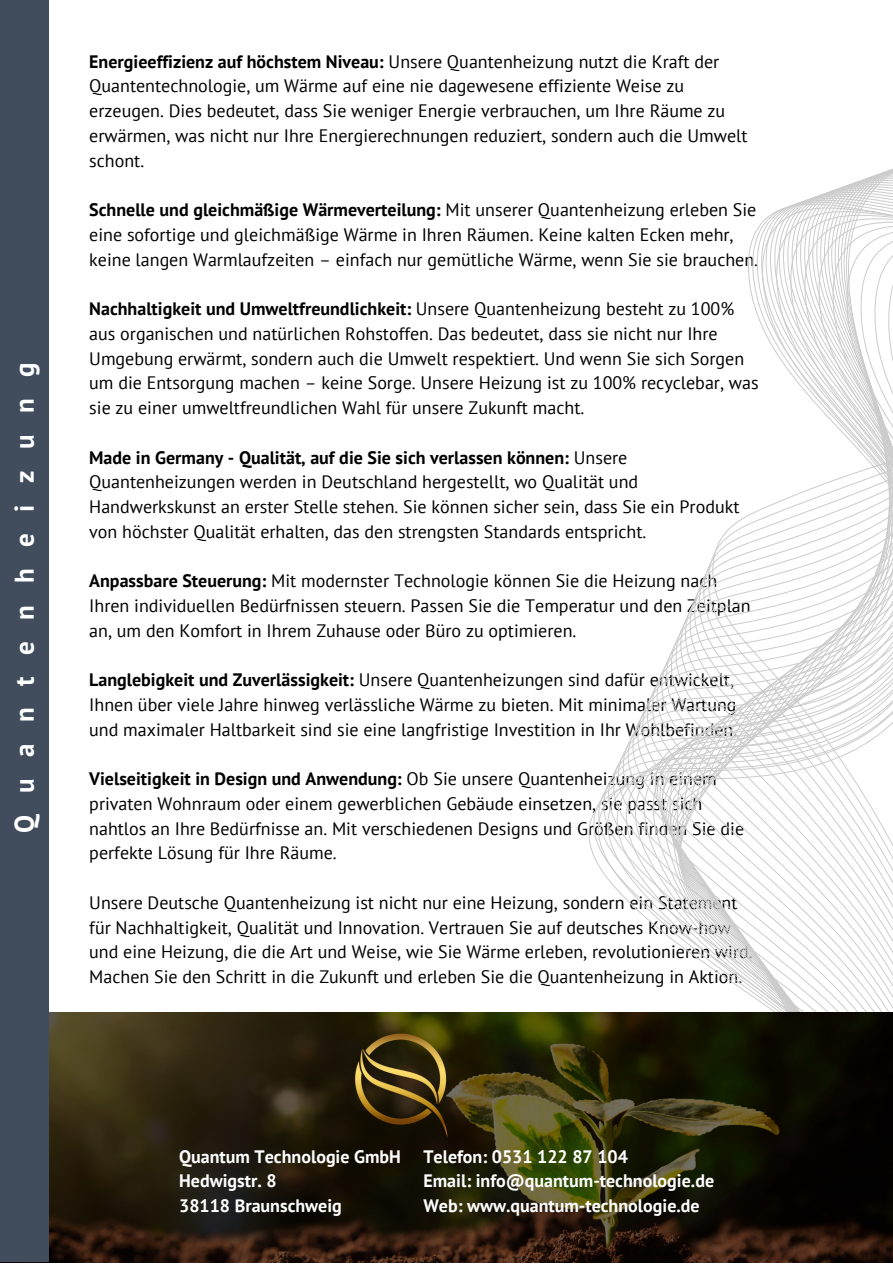
<style>
.page{position:relative;width:893px;height:1264px;background:#fff}
.page>*{position:absolute;margin:0;border:0;box-sizing:border-box;transform-origin:0 0}
.t1{font:700 27px "PT Sans";letter-spacing:.8em;color:#fff}
.t2{font:18px/24.8px "PT Sans";color:#000}
.t3{font:700 18px "PT Sans";color:#fff}
.s1{font-weight:700}
</style>
<div class="page">
<svg style="left:588px;top:169px;width:304px;height:843px"></svg>
<img style="left:49px;top:1012px;width:843px;height:250px">
<div style="left:0;top:0;width:49px;height:1262px;background:#414d5d"></div>
<img style="left:339px;top:1023px;width:123px;height:122px">
<p class="t1" style="left:6px;top:833px;width:472px;rotate:-90deg">Quantenheizung</p>
<p class="t2" style="left:89px;top:49px;width:659px"><span class="s1">Energieeffizienz auf höchstem Niveau:</span> Unsere Quantenheizung nutzt die Kraft der Quantentechnologie, um Wärme auf eine nie dagewesene effiziente Weise zu erzeugen. Dies bedeutet, dass Sie weniger Energie verbrauchen, um Ihre Räume zu erwärmen, was nicht nur Ihre Energierechnungen reduziert, sondern auch die Umwelt schont.</p>
<p class="t2" style="left:89px;top:197px;width:670px"><span class="s1">Schnelle und gleichmäßige Wärmeverteilung:</span> Mit unserer Quantenheizung erleben Sie eine sofortige und gleichmäßige Wärme in Ihren Räumen. Keine kalten Ecken mehr, keine langen Warmlaufzeiten – einfach nur gemütliche Wärme, wenn Sie sie brauchen.</p>
<p class="t2" style="left:89px;top:296px;width:670px"><span class="s1">Nachhaltigkeit und Umweltfreundlichkeit:</span> Unsere Quantenheizung besteht zu 100% aus organischen und natürlichen Rohstoffen. Das bedeutet, dass sie nicht nur Ihre Umgebung erwärmt, sondern auch die Umwelt respektiert. Und wenn Sie sich Sorgen um die Entsorgung machen – keine Sorge. Unsere Heizung ist zu 100% recyclebar, was sie zu einer umweltfreundlichen Wahl für unsere Zukunft macht.</p>
<p class="t2" style="left:89px;top:444px;width:651px"><span class="s1">Made in Germany - Qualität, auf die Sie sich verlassen können:</span> Unsere Quantenheizungen werden in Deutschland hergestellt, wo Qualität und Handwerkskunst an erster Stelle stehen. Sie können sicher sein, dass Sie ein Produkt von höchster Qualität erhalten, das den strengsten Standards entspricht.</p>
<p class="t2" style="left:89px;top:568px;width:663px"><span class="s1">Anpassbare Steuerung:</span> Mit modernster Technologie können Sie die Heizung nach<br>Ihren individuellen Bedürfnissen steuern. Passen Sie die Temperatur und den Zeitplan an, um den Komfort in Ihrem Zuhause oder Büro zu optimieren.</p>
<p class="t2" style="left:89px;top:667px;width:649px"><span class="s1">Langlebigkeit und Zuverlässigkeit:</span> Unsere Quantenheizungen sind dafür entwickelt,<br>Ihnen über viele Jahre hinweg verlässliche Wärme zu bieten. Mit minimaler Wartung und maximaler Haltbarkeit sind sie eine langfristige Investition in Ihr Wohlbefinden.</p>
<p class="t2" style="left:89px;top:766px;width:656px"><span class="s1">Vielseitigkeit in Design und Anwendung:</span> Ob Sie unsere Quantenheizung in einem privaten Wohnraum oder einem gewerblichen Gebäude einsetzen, sie passt sich nahtlos an Ihre Bedürfnisse an. Mit verschiedenen Designs und Größen finden Sie die perfekte Lösung für Ihre Räume.</p>
<p class="t2" style="left:89px;top:889px;width:665px">Unsere Deutsche Quantenheizung ist nicht nur eine Heizung, sondern ein Statement für Nachhaltigkeit, Qualität und Innovation. Vertrauen Sie auf deutsches Know-how und eine Heizung, die die Art und Weise, wie Sie Wärme erleben, revolutionieren wird.<br>Machen Sie den Schritt in die Zukunft und erleben Sie die Quantenheizung in Aktion.</p>
<p class="t3" style="left:179px;top:1144px;width:223px">Quantum Technologie GmbH</p>
<p class="t3" style="left:179px;top:1169px;width:99px">Hedwigstr. 8</p>
<p class="t3" style="left:179px;top:1193px;width:164px">38118 Braunschweig</p>
<p class="t3" style="left:423px;top:1144px;width:206px">Telefon: 0531 122 87 104</p>
<p class="t3" style="left:423px;top:1169px;width:292px">Email: info@quantum-technologie.de</p>
<p class="t3" style="left:423px;top:1193px;width:278px">Web: www.quantum-technologie.de</p>
</div>
